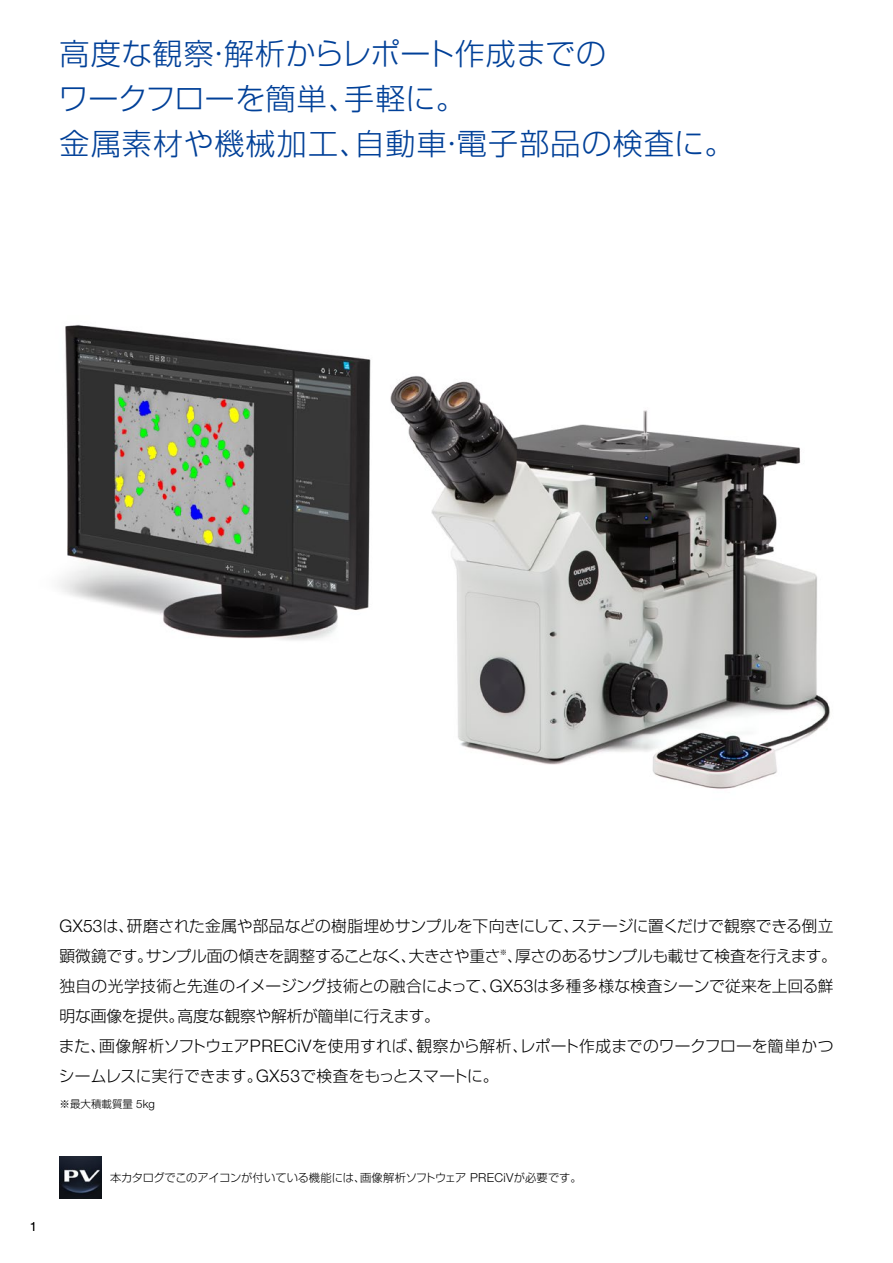
<style>
.page{position:relative;width:893px;height:1263px;background:#fff}
.page>*{position:absolute;margin:0;border:0;box-sizing:border-box;transform-origin:0 0}
.JP_01_Tittlt{font:300 30px "Shin Go Pro";letter-spacing:.03em;color:#004098}
.JP_01_Tittlt-2{font:300 30px "Shin Go Pro";letter-spacing:.01em;color:#004098}
.JP_01_Main_copy{font:300 15.75px/30px "Shin Go Pro";letter-spacing:-.01em;color:#000}
.t1{font:300 12.75px "Helvetica Neue LT Std";color:#000}
.JP_Body_copy_8_5pt_14pt{font:300 11.25px "Shin Go Pro";letter-spacing:-.02em;color:#000}
.JP_photo_caption_7pt_9pt{font:300 10.5px "Shin Go Pro";color:#000}
.JP_01_Main_copy-2{font:300 7.35px "Shin Go Pro";color:#000}
.s1{font-family:"Helvetica Neue LT Std";font-size:17.4px}
.s2{font-family:"Helvetica Neue LT Std";font-size:11.55px}
.s3{font-family:"Helvetica Neue LT Std";font-size:12.3px}
</style>
<div class="page">
<img style="left:59px;top:324px;width:771px;height:465px">
<img style="left:60px;top:1156px;width:42px;height:42px">
<p class="JP_01_Tittlt" style="left:60px;top:29px;width:548px">高度な観察・解析からレポート作成までの</p>
<p class="JP_01_Tittlt-2" style="left:58px;top:74px;width:409px">ワークフローを簡単、手軽に。</p>
<p class="JP_01_Tittlt" style="left:60px;top:119px;width:676px">金属素材や機械加工、自動車・電子部品の検査に。</p>
<p class="t1" style="left:30px;top:1219px;width:9px">1</p>
<p class="JP_01_Main_copy" style="left:60px;top:909px;width:779px"><span class="s1">GX53</span>は、研磨された金属や部品などの樹脂埋めサンプルを下向きにして、ステージに置くだけで観察できる倒立顕微鏡です。サンプル面の傾きを調整することなく、大きさや重さ、厚さのあるサンプルも載せて検査を行えます。</p>
<p class="JP_01_Main_copy-2" style="left:500px;top:946px;width:9px">※</p>
<p class="JP_01_Main_copy" style="left:60px;top:969px;width:775px">独自の光学技術と先進のイメージング技術との融合によって、<span class="s1">GX53</span>は多種多様な検査シーンで従来を上回る鮮明な画像を提供。高度な観察や解析が簡単に行えます。</p>
<p class="JP_01_Main_copy" style="left:59px;top:1029px;width:776px">また、画像解析ソフトウェア<span class="s1">PRECiV</span>を使用すれば、観察から解析、レポート作成までのワークフローを簡単かつシームレスに実行できます。<span class="s1">GX53</span>で検査をもっとスマートに。</p>
<p class="JP_photo_caption_7pt_9pt" style="left:60px;top:1095px;width:97px">※最大積載質量 <span class="s2">5kg</span></p>
<p class="JP_Body_copy_8_5pt_14pt" style="left:110px;top:1168px;width:473px">本カタログでこのアイコンが付いている機能には、画像解析ソフトウェア <span class="s3">PRECiV</span>が必要です。</p>
</div>
